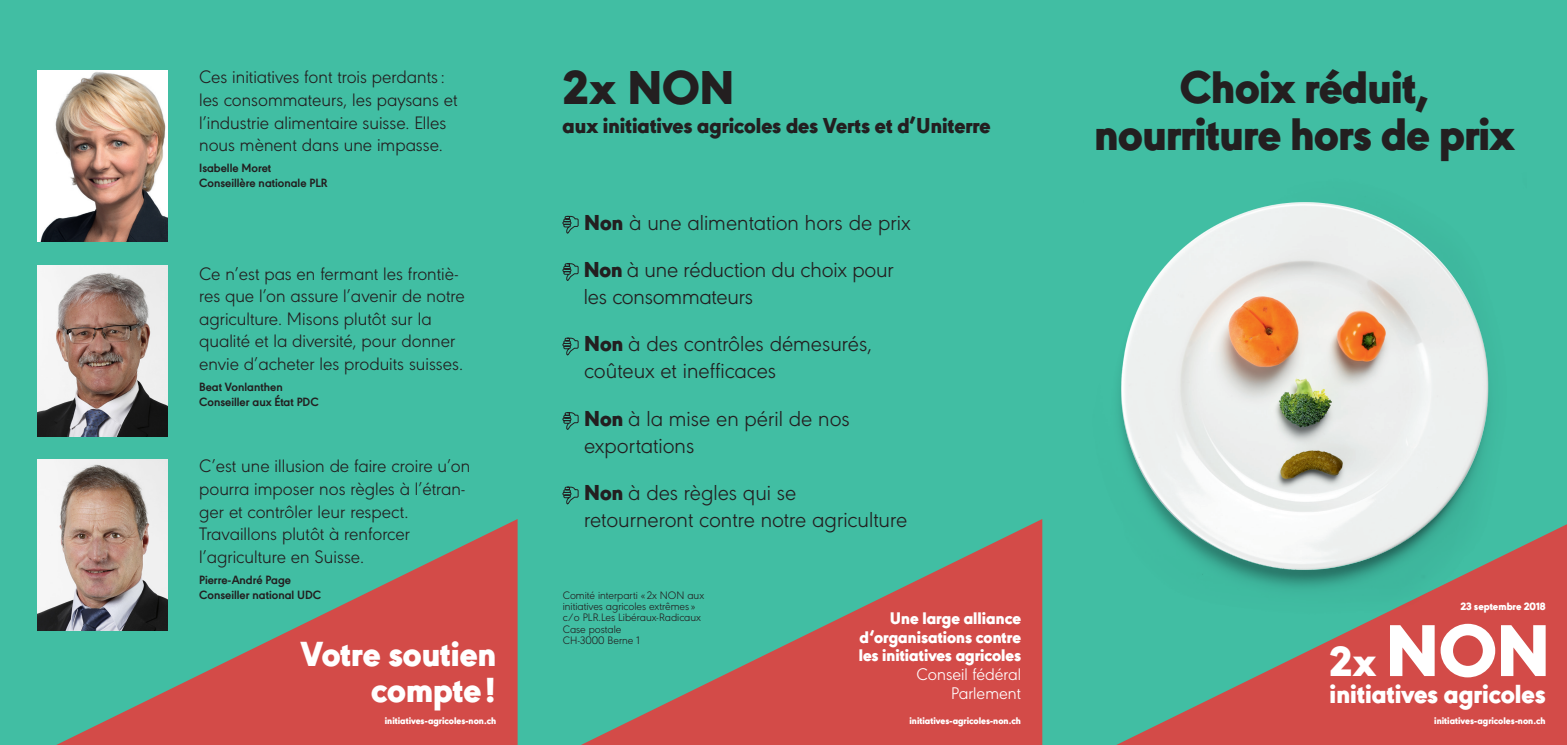
<style>
.page{position:relative;width:1567px;height:745px;background:#fff}
.page>*{position:absolute;margin:0;border:0;box-sizing:border-box;transform-origin:0 0}
.t1{font:900 76.12px "URW Geometric";color:#fff}
.t2{font:900 49.38px "URW Geometric";color:#231f20}
.t3{font:900 47.5px/47.5px "URW Geometric";letter-spacing:-.01em;color:#231f20;text-align:center}
.t4{font:900 43.62px "URW Geometric";color:#fff}
.t5{font:900 36.25px "URW Geometric";color:#fff}
.t6{font:900 27.25px "URW Geometric";color:#fff}
.t7{font:300 22.5px/27px "URW Geometric";color:#231f20}
.t8{font:900 22.5px "URW Geometric";color:#231f20}
.t9{font:300 18.75px/22.5px "URW Geometric";color:#231f20}
.t10{font:900 17.5px/18.8px "URW Geometric";color:#fff;text-align:right}
.t11{font:700 12.5px "URW Geometric";color:#231f20}
.t12{font:300 11.25px "URW Geometric";color:#231f20}
.t13{font:900 11px "URW Geometric";color:#fff}
.t14{font:900 10px "URW Geometric";color:#fff}
.s1{font-weight:900}
.s2{font-weight:300}
</style>
<div class="page">
<div style="left:0;top:0;width:1566px;height:744px;background:#41bea3"></div>
<svg style="left:562px;top:216px;width:16px;height:18px"></svg>
<svg style="left:562px;top:263px;width:16px;height:18px"></svg>
<svg style="left:562px;top:337px;width:16px;height:19px"></svg>
<svg style="left:562px;top:412px;width:16px;height:18px"></svg>
<svg style="left:562px;top:486px;width:16px;height:19px"></svg>
<img style="left:38px;top:71px;width:129px;height:170px">
<img style="left:38px;top:265px;width:129px;height:171px">
<img style="left:38px;top:459px;width:129px;height:171px">
<svg style="left:56px;top:518px;width:461px;height:226px;fill:#d34b48"></svg>
<svg style="left:1118px;top:524px;width:448px;height:220px;fill:#d34b48"></svg>
<svg style="left:583px;top:519px;width:459px;height:225px"></svg>
<img style="left:1118px;top:202px;width:408px;height:418px">
<p class="t9" style="left:199px;top:65px;width:247px">Ces initiatives font trois perdants :</p>
<p class="t9" style="left:199px;top:87px;width:260px">les consommateurs, les paysans et l’industrie alimentaire suisse. Elles</p>
<p class="t9" style="left:199px;top:132px;width:245px">nous mènent dans une impasse.</p>
<p class="t11" style="left:199px;top:159px;width:74px">Isabelle Moret</p>
<p class="t11" style="left:199px;top:174px;width:130px">Conseillère nationale PLR</p>
<p class="t2" style="left:562px;top:50px;width:173px">2x NON</p>
<p class="t8" style="left:562px;top:109px;width:429px">aux initiatives agricoles des Verts et d’Uniterre</p>
<p class="t7" style="left:584px;top:207px;width:328px"><span class="s1">Non</span> à une alimentation hors de prix</p>
<p class="t7" style="left:583px;top:254px;width:312px"><span class="s1">Non</span> à une réduction du choix pour les consommateurs</p>
<p class="t7" style="left:584px;top:328px;width:289px"><span class="s1">Non</span> à des contrôles démesurés, coûteux et inefficaces</p>
<p class="t7" style="left:584px;top:403px;width:267px"><span class="s1">Non</span> à la mise en péril de nos exportations</p>
<p class="t7" style="left:584px;top:477px;width:324px"><span class="s1">Non</span> à des règles qui se retourneront contre notre agriculture</p>
<p class="t9" style="left:199px;top:261px;width:267px">Ce n’est pas en fermant les frontiè&shy;res que l’on assure l’avenir de notre</p>
<p class="t9" style="left:199px;top:306px;width:234px">agriculture. Misons plutôt sur la</p>
<p class="t9" style="left:199px;top:328px;width:258px">qualité et la diversité, pour donner</p>
<p class="t9" style="left:199px;top:351px;width:265px">envie d’acheter les produits suisses.</p>
<p class="t11" style="left:199px;top:377px;width:85px">Beat Vonlanthen</p>
<p class="t11" style="left:199px;top:392px;width:121px">Conseiller aux État PDC</p>
<p class="t9" style="left:199px;top:453px;width:272px">C’est une illusion de faire croire u’on pourra imposer nos règles à l’étran&shy;ger et contrôler leur respect.</p>
<p class="t9" style="left:199px;top:521px;width:212px">Travaillons plutôt à renforcer</p>
<p class="t9" style="left:199px;top:543px;width:166px">l’agriculture en Suisse.</p>
<p class="t11" style="left:199px;top:570px;width:93px">Pierre-André Page</p>
<p class="t11" style="left:199px;top:585px;width:124px">Conseiller national UDC</p>
<p class="t12" style="left:562px;top:586px;width:143px">Comité interparti « 2x NON aux</p>
<p class="t12" style="left:562px;top:597px;width:134px">initiatives agricoles extrêmes »</p>
<p class="t12" style="left:562px;top:609px;width:140px">c/o PLR.Les Libéraux-Radicaux</p>
<p class="t12" style="left:562px;top:620px;width:60px">Case postale</p>
<p class="t12" style="left:562px;top:631px;width:78px">CH-3000 Berne 1</p>
<p class="t10" style="left:889px;top:607px;width:133px">Une large alliance</p>
<p class="t10" style="left:859px;top:626px;width:163px">d‘organisations contre</p>
<p class="t10" style="left:858px;top:644px;width:164px">les initiatives agricoles<br><span class="s2">Conseil fédéral<br>Parlement</span></p>
<p class="t5" style="left:301px;top:626px;width:197px">Votre soutien</p>
<p class="t5" style="left:371px;top:662px;width:127px">compte !</p>
<p class="t14" style="left:385px;top:712px;width:113px">initiatives-agricoles-non.ch</p>
<p class="t14" style="left:909px;top:712px;width:113px">initiatives-agricoles-non.ch</p>
<p class="t3" style="left:1094px;top:60px;width:422px">Choix réduit, nourriture hors de prix</p>
<p class="t13" style="left:1460px;top:598px;width:87px">23 septembre 2018</p>
<p class="t1" style="left:1385px;top:593px;width:166px">NON</p>
<p class="t14" style="left:1433px;top:712px;width:113px">initiatives-agricoles-non.ch</p>
<p class="t4" style="left:1329px;top:628px;width:48px">2x</p>
<p class="t6" style="left:1329px;top:672px;width:217px">initiatives agricoles</p>
</div>
